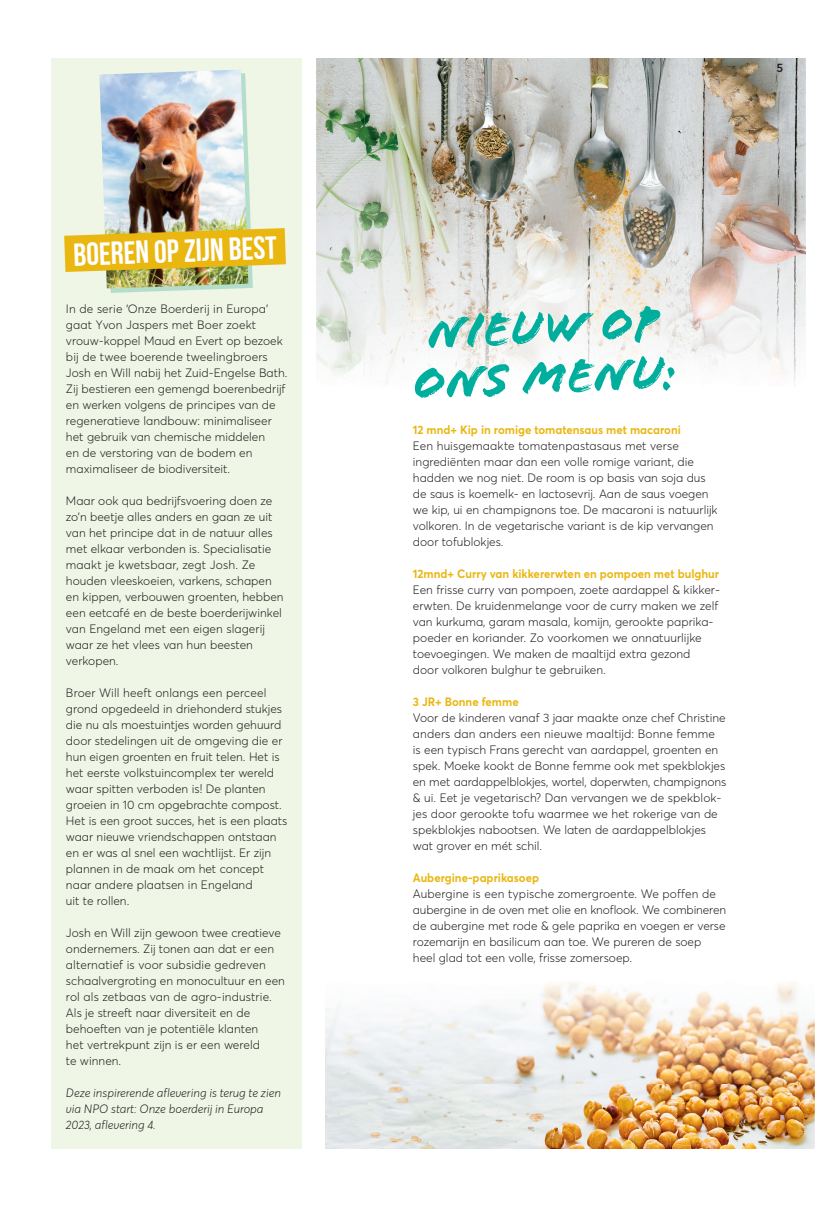
<style>
.page{position:relative;width:840px;height:1208px;background:#fff}
.page>*{position:absolute;margin:0;border:0;box-sizing:border-box;transform-origin:0 0}
.t1{font:50px/50.3px "Flood Std";color:#00ae9d;text-align:center}
.t2{font:700 32px "Bebas Neue";color:#fff}
.t3{font:300 12px/16px "Averta Std";color:#231f20}
.t4{font:700 12px "Averta Std";color:#eab610;scale:.95 1}
.t5{font:italic 300 12px/16px "Averta Std";color:#231f20}
.t6{font:600 12px "Averta Std";color:#231f20}
</style>
<div class="page">
<img style="left:316px;top:58px;width:488px;height:325px">
<img style="left:326px;top:982px;width:488px;height:167px">
<div style="left:50px;top:58px;width:251px;height:1091px;background:#eff6e6"></div>
<img style="left:110px;top:157px;width:142px;height:135px">
<img style="left:99px;top:70px;width:149px;height:219px">
<svg style="left:64px;top:228px;width:222px;height:44px;background:#e1b728"></svg>
<div style="left:9px;top:1px;width:42px;height:1206px;background:#fff"></div>
<h2 class="t2" style="left:73px;top:237px;width:205px;rotate:-2deg">BOEREN OP ZIJN BEST</h2>
<p class="t3" style="left:66px;top:300px;width:223px">In de serie ‘Onze Boerderij in Europa’ gaat Yvon Jaspers met Boer zoekt vrouw-koppel Maud en Evert op bezoek bij de twee boerende tweelingbroers Josh en Will nabij het Zuid-Engelse Bath.<br>Zij bestieren een gemengd boerenbedrijf en werken volgens de principes van de regeneratieve landbouw: minimaliseer het gebruik van chemische middelen<br>en de verstoring van de bodem en maximaliseer de biodiversiteit.</p>
<p class="t3" style="left:66px;top:492px;width:219px">Maar ook qua bedrijfsvoering doen ze zo’n beetje alles anders en gaan ze uit van het principe dat in de natuur alles met elkaar verbonden is. Specialisatie maakt je kwetsbaar, zegt Josh. Ze houden vleeskoeien, varkens, schapen en kippen, verbouwen groenten, hebben een eetcafé en de beste boerderijwinkel van Engeland met een eigen slagerij waar ze het vlees van hun beesten verkopen.</p>
<p class="t3" style="left:66px;top:684px;width:223px">Broer Will heeft onlangs een perceel grond opgedeeld in driehonderd stukjes die nu als moestuintjes worden gehuurd door stedelingen uit de omgeving die er hun eigen groenten en fruit telen. Het is het eerste volkstuincomplex ter wereld waar spitten verboden is! De planten groeien in 10 cm opgebrachte compost.<br>Het is een groot succes, het is een plaats waar nieuwe vriendschappen ontstaan en er was al snel een wachtlijst. Er zijn plannen in de maak om het concept naar andere plaatsen in Engeland<br>uit te rollen.</p>
<p class="t3" style="left:66px;top:924px;width:220px">Josh en Will zijn gewoon twee creatieve ondernemers. Zij tonen aan dat er een alternatief is voor subsidie gedreven schaalvergroting en monocultuur en een rol als zetbaas van de agro-industrie.<br>Als je streeft naar diversiteit en de behoeften van je potentiële klanten<br>het vertrekpunt zijn is er een wereld<br>te winnen.</p>
<p class="t5" style="left:66px;top:1085px;width:216px">Deze inspirerende aflevering is terug te zien via NPO start: Onze boerderij in Europa<br>2023, aflevering 4.</p>
<p class="t6" style="left:776px;top:60px;width:8px">5</p>
<h1 class="t1" style="left:409px;top:309px;width:266px;rotate:-3deg">NIEUW OP<br>ONS MENU:</h1>
<p class="t4" style="left:412px;top:422px;width:283px">12 mnd+ Kip in romige tomatensaus met macaroni</p>
<p class="t3" style="left:412px;top:438px;width:306px">Een huisgemaakte tomatenpastasaus met verse ingrediënten maar dan een volle romige variant, die hadden we nog niet. De room is op basis van soja dus de saus is koemelk- en lactosevrij. Aan de saus voegen we kip, ui en champignons toe. De macaroni is natuurlijk volkoren. In de vegetarische variant is de kip vervangen door tofublokjes.</p>
<p class="t4" style="left:412px;top:566px;width:324px">12mnd+ Curry van kikkererwten en pompoen met bulghur</p>
<p class="t3" style="left:412px;top:582px;width:308px">Een frisse curry van pompoen, zoete aardappel &amp; kikker&shy;erwten. De kruidenmelange voor de curry maken we zelf van kurkuma, garam masala, komijn, gerookte paprika&shy;poeder en koriander. Zo voorkomen we onnatuurlijke toevoegingen. We maken de maaltijd extra gezond<br>door volkoren bulghur te gebruiken.</p>
<p class="t4" style="left:412px;top:694px;width:113px">3 JR+ Bonne femme</p>
<p class="t3" style="left:412px;top:710px;width:314px">Voor de kinderen vanaf 3 jaar maakte onze chef Christine anders dan anders een nieuwe maaltijd: Bonne femme<br>is een typisch Frans gerecht van aardappel, groenten en spek. Moeke kookt de Bonne femme ook met spekblokjes en met aardappelblokjes, wortel, doperwten, champignons &amp; ui. Eet je vegetarisch? Dan vervangen we de spekblok&shy;jes door gerookte tofu waarmee we het rokerige van de spekblokjes nabootsen. We laten de aardappelblokjes wat grover en mét schil.</p>
<p class="t4" style="left:412px;top:870px;width:134px">Aubergine-paprikasoep</p>
<p class="t3" style="left:412px;top:886px;width:314px">Aubergine is een typische zomergroente. We poffen de aubergine in de oven met olie en knoflook. We combineren de aubergine met rode &amp; gele paprika en voegen er verse rozemarijn en basilicum aan toe. We pureren de soep heel glad tot een volle, frisse zomersoep.</p>
</div>
